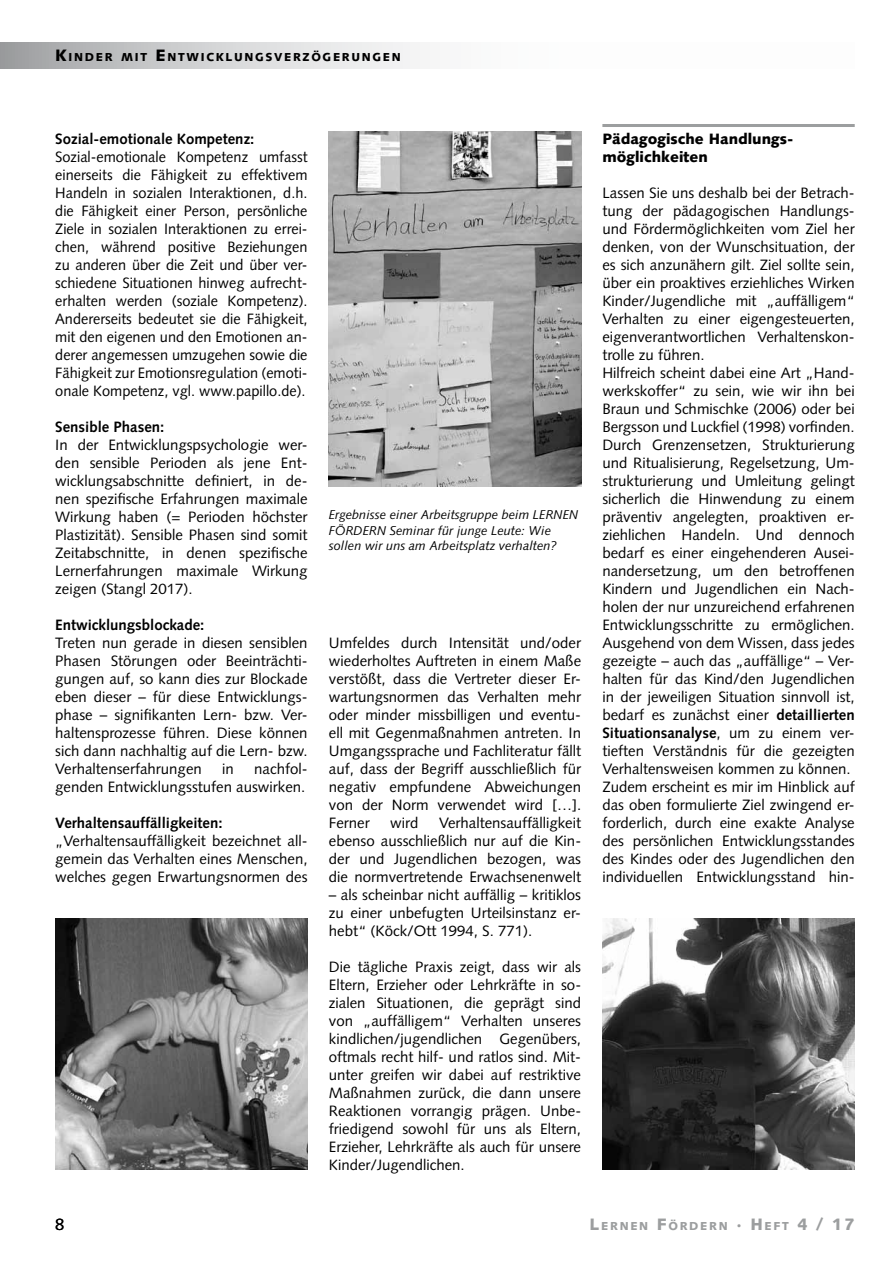
<style>
.page{position:relative;width:893px;height:1263px;background:#fff}
.page>*{position:absolute;margin:0;border:0;box-sizing:border-box;transform-origin:0 0}
.t1{font:16.5px "Syntax LT";color:#000}
.t2{font:15px/18px "Syntax LT";color:#000;text-align:justify}
.t3{font:700 15px "Syntax LT";color:#000}
.t4{font:900 15px/18px "Syntax LT";color:#000}
.t5{font:italic 12.75px/15.3px "Syntax LT";color:#000}
.t6{font:900 11.55px "Syntax LT";letter-spacing:.145em;color:#000}
.t7{font:900 11.55px "Syntax LT";letter-spacing:.145em;color:#9c9e9f}
.s1{font-size:16.5px}
.s2{font-weight:700}
</style>
<div class="page">
<svg style="left:0;top:43px;width:420px;height:25px;background:#cfd0d1"></svg>
<hr style="left:602px;top:124px;width:253px;height:3px;background:#9c9e9f">
<img style="left:329px;top:132px;width:252px;height:354px">
<img style="left:55px;top:918px;width:253px;height:251px">
<img style="left:602px;top:918px;width:253px;height:251px">
<p class="t6" style="left:55px;top:50px;width:347px"><span class="s1">K</span>INDER MIT <span class="s1">E</span> NTWICKLUNGSVERZÖGERUNGEN</p>
<p class="t3" style="left:55px;top:130px;width:201px">Sozial-emotionale Kompetenz:</p>
<p class="t2" style="left:55px;top:148px;width:254px">Sozial-emotionale Kompetenz umfasst einerseits die Fähigkeit zu effektivem Handeln in sozialen Interaktionen, d.h. die Fähigkeit einer Person, persönliche Ziele in sozialen Interaktionen zu errei&shy;chen, während positive Beziehungen zu anderen über die Zeit und über ver&shy;schiedene Situationen hinweg aufrecht&shy;erhalten werden (soziale Kompetenz).<br>Andererseits bedeutet sie die Fähigkeit, mit den eigenen und den Emotionen an&shy;derer angemessen umzugehen sowie die Fähigkeit zur Emotionsregulation (emoti&shy;onale Kompetenz, vgl. www.papillo.de).</p>
<p class="t3" style="left:55px;top:418px;width:111px">Sensible Phasen:</p>
<p class="t2" style="left:55px;top:436px;width:254px">In der Entwicklungspsychologie wer&shy;den sensible Perioden als jene Ent&shy;wicklungsabschnitte definiert, in de&shy;nen spezifische Erfahrungen maximale Wirkung haben (= Perioden höchster Plastizität). Sensible Phasen sind somit Zeitabschnitte, in denen spezifische Lernerfahrungen maximale Wirkung zeigen (Stangl 2017).</p>
<p class="t3" style="left:55px;top:616px;width:151px">Entwicklungsblockade:</p>
<p class="t2" style="left:55px;top:634px;width:254px">Treten nun gerade in diesen sensiblen Phasen Störungen oder Beeinträchti&shy;gungen auf, so kann dies zur Blockade eben dieser – für diese Entwicklungs&shy;phase – signifikanten Lern- bzw. Ver&shy;haltensprozesse führen. Diese können sich dann nachhaltig auf die Lern- bzw.<br>Verhaltenserfahrungen</p>
<p class="t2" style="left:55px;top:760px;width:254px;text-align:right">nachfol-<br>genden Entwicklungsstufen auswirken.</p>
<p class="t3" style="left:55px;top:814px;width:169px">Verhaltensauffälligkeiten:</p>
<p class="t2" style="left:55px;top:832px;width:254px">„Verhaltensauffälligkeit bezeichnet all&shy;gemein das Verhalten eines Menschen, welches gegen Erwartungsnormen des</p>
<p class="t2" style="left:222px;top:760px;width:13px">in</p>
<p class="t5" style="left:329px;top:507px;width:251px">Ergebnisse einer Arbeitsgruppe beim LERNEN<br>FÖRDERN Seminar für junge Leute: Wie sollen wir uns am Arbeitsplatz verhalten?</p>
<p class="t2" style="left:329px;top:634px;width:254px">Umfeldes durch Intensität und/oder wiederholtes Auftreten in einem Maße verstößt, dass die Vertreter dieser Er&shy;wartungsnormen das Verhalten mehr oder minder missbilligen und eventu&shy;ell mit Gegenmaßnahmen antreten. In Umgangssprache und Fachliteratur fällt auf, dass der Begriff ausschließlich für negativ empfundene Abweichungen von der Norm verwendet wird […].<br>Ferner</p>
<p class="t2" style="left:329px;top:814px;width:254px;text-indent:110px">Verhaltensauffälligkeit ebenso ausschließlich nur auf die Kin&shy;der und Jugendlichen bezogen, was die normvertretende Erwachsenenwelt</p>
<p class="t2" style="left:329px;top:886px;width:254px">– als scheinbar nicht auffällig – kritiklos zu einer unbefugten Urteilsinstanz er&shy;hebt“ (Köck/Ott 1994, S. 771).</p>
<p class="t2" style="left:329px;top:958px;width:254px">Die tägliche Praxis zeigt, dass wir als Eltern, Erzieher oder Lehrkräfte in so&shy;zialen Situationen, die geprägt sind von „auffälligem“ Verhalten unseres kindlichen/jugendlichen Gegenübers, oftmals recht hilf- und ratlos sind. Mit&shy;unter greifen wir dabei auf restriktive Maßnahmen zurück, die dann unsere Reaktionen vorrangig prägen. Unbe&shy;friedigend sowohl für uns als Eltern, Erzieher, Lehrkräfte als auch für unsere Kinder/Jugendlichen.</p>
<p class="t2" style="left:390px;top:814px;width:30px">wird</p>
<p class="t4" style="left:602px;top:130px;width:192px">Pädagogische Handlungs&shy;möglichkeiten</p>
<p class="t2" style="left:602px;top:184px;width:254px;text-align:left">Lassen Sie uns deshalb bei der Betrach&shy;tung der pädagogischen Handlungs&shy;und Fördermöglichkeiten vom Ziel her denken, von der Wunschsituation, der es sich anzunähern gilt. Ziel sollte sein, über ein proaktives erziehliches Wirken Kinder/Jugendliche mit „auffälligem“ Verhalten zu einer eigengesteuerten, eigenverantwortlichen Verhaltenskon&shy;trolle zu führen.<br>Hilfreich scheint dabei eine Art „Hand&shy;werkskoffer“ zu sein, wie wir ihn bei Braun und Schmischke (2006) oder bei Bergsson und Luckfiel (1998) vorfinden.<br>Durch Grenzensetzen, Strukturierung und Ritualisierung, Regelsetzung, Um&shy;strukturierung und Umleitung gelingt sicherlich die Hinwendung zu einem präventiv angelegten, proaktiven er&shy;ziehlichen Handeln. Und dennoch bedarf es einer eingehenderen Ausei&shy;nandersetzung, um den betroffenen Kindern und Jugendlichen ein Nach&shy;holen der nur unzureichend erfahrenen Entwicklungsschritte zu ermöglichen.<br>Ausgehend von dem Wissen, dass jedes gezeigte – auch das „auffällige“ – Ver&shy;halten für das Kind/den Jugendlichen in der jeweiligen Situation sinnvoll ist, bedarf es zunächst einer <span class="s2">detaillierten Situationsanalyse</span>, um zu einem ver&shy;tieften Verständnis für die gezeigten Verhaltensweisen kommen zu können.<br>Zudem erscheint es mir im Hinblick auf das oben formulierte Ziel zwingend er&shy;forderlich, durch eine exakte Analyse des persönlichen Entwicklungsstandes des Kindes oder des Jugendlichen den individuellen Entwicklungsstand hin-</p>
<p class="t1" style="left:55px;top:1214px;width:11px">8</p>
<p class="t7" style="left:589px;top:1219px;width:267px"><span class="s1">L</span>ERNEN <span class="s1">F</span>ÖRDERN <span class="s1">· H</span>EFT <span class="s1">4 / 17</span></p>
</div>
